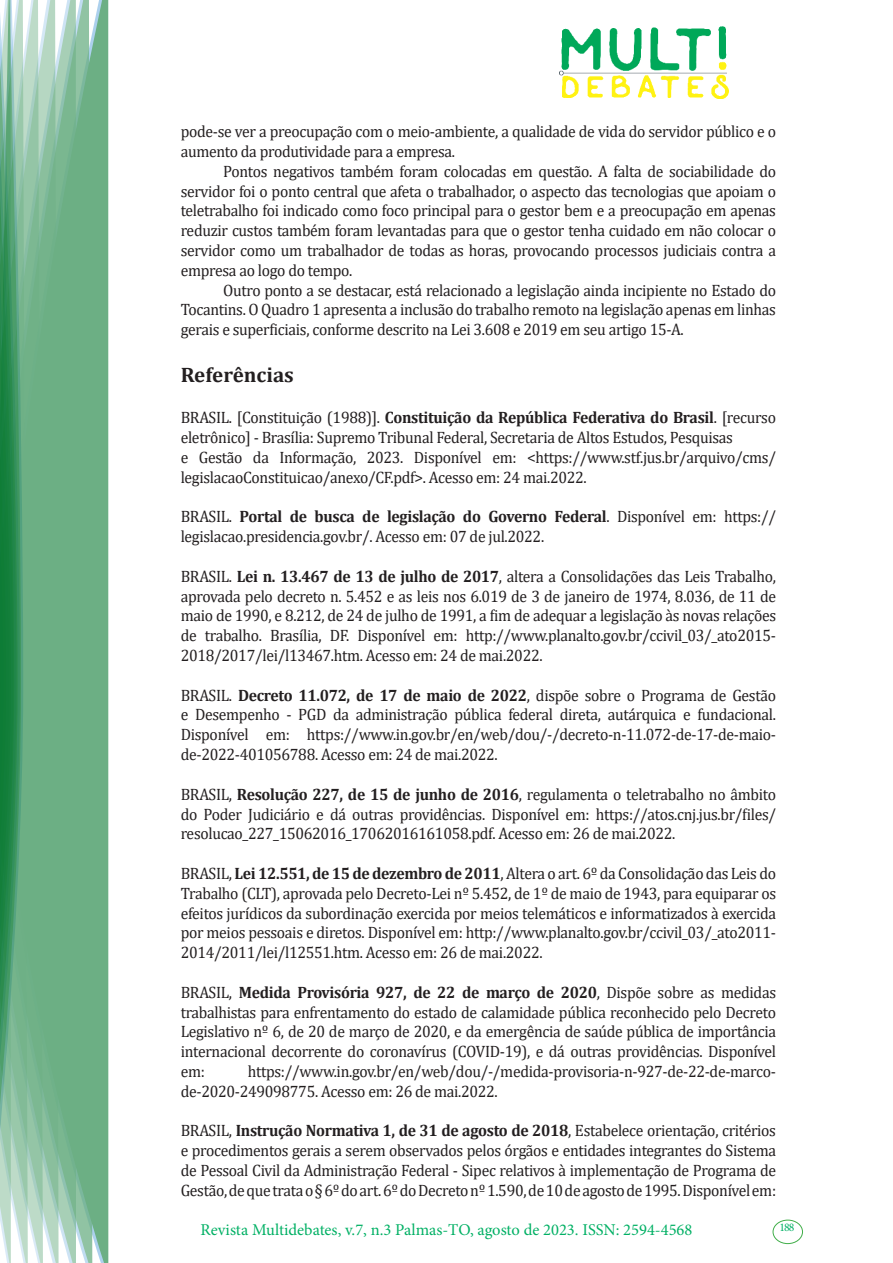
<style>
.page{position:relative;width:893px;height:1263px;background:#fff}
.page>*{position:absolute;margin:0;border:0;box-sizing:border-box;transform-origin:0 0}
.Titulo_2{font:700 21px "Cambria";color:#231f20}
.texto{font:16.5px/19.8px "Cambria";letter-spacing:-.02em;color:#231f20;text-align:justify;scale:.95 1}
.t1{font:16.5px "Minion Pro";color:#00b064}
.t2{font:11.7px "Minion Pro";color:#00b064}
.s1{font-weight:700}
</style>
<div class="page">
<img style="left:559px;top:26px;width:169px;height:72px">
<div style="left:95px;top:0;width:14px;height:1263px;background:#6caf84"></div>
<svg style="left:79px;top:0;width:16px;height:1263px;background:#71b289"></svg>
<svg style="left:62px;top:0;width:17px;height:1263px;background:#75b48c"></svg>
<svg style="left:45px;top:0;width:17px;height:1263px;background:#7cb792"></svg>
<svg style="left:30px;top:0;width:15px;height:1263px;background:#80ba96"></svg>
<svg style="left:0;top:0;width:30px;height:1263px;background:#61a97f"></svg>
<div style="left:772px;top:1219px;width:31px;height:25px;border:1px solid #40ae49;border-radius:50%"></div>
<p class="texto" style="left:181px;top:122px;width:628px">pode-se ver a preocupação com o meio-ambiente, a qualidade de vida do servidor público e o aumento da produtividade para a empresa.</p>
<p class="texto" style="left:181px;top:161px;width:628px;text-indent:43px">Pontos negativos também foram colocadas em questão. A falta de sociabilidade do servidor foi o ponto central que afeta o trabalhador, o aspecto das tecnologias que apoiam o teletrabalho foi indicado como foco principal para o gestor bem e a preocupação em apenas reduzir custos também foram levantadas para que o gestor tenha cuidado em não colocar o servidor como um trabalhador de todas as horas, provocando processos judiciais contra a empresa ao logo do tempo.</p>
<p class="texto" style="left:181px;top:280px;width:628px;text-indent:43px">Outro ponto a se destacar, está relacionado a legislação ainda incipiente no Estado do Tocantins. O Quadro 1 apresenta a inclusão do trabalho remoto na legislação apenas em linhas gerais e superficiais, conforme descrito na Lei 3.608 e 2019 em seu artigo 15-A.</p>
<p class="Titulo_2" style="left:181px;top:360px;width:115px">Referências</p>
<p class="texto" style="left:181px;top:408px;width:628px">BRASIL. [Constituição (1988)]. <span class="s1">Constituição da República Federativa do Brasil</span>. [recurso eletrônico] - Brasília: Supremo Tribunal Federal, Secretaria de Altos Estudos, Pesquisas</p>
<p class="texto" style="left:181px;top:447px;width:628px">e Gestão da Informação, 2023. Disponível em: &lt;https://www.stf.jus.br/arquivo/cms/ legislacaoConstituicao/anexo/CF.pdf&gt;. Acesso em: 24 mai.2022.</p>
<p class="texto" style="left:181px;top:507px;width:628px">BRASIL. <span class="s1">Portal de busca de legislação do Governo Federal</span>. Disponível em: https:// legislacao.presidencia.gov.br/. Acesso em: 07 de jul.2022.</p>
<p class="texto" style="left:181px;top:566px;width:628px">BRASIL. <span class="s1">Lei n. 13.467 de 13 de julho de 2017</span>, altera a Consolidações das Leis Trabalho, aprovada pelo decreto n. 5.452 e as leis nos 6.019 de 3 de janeiro de 1974, 8.036, de 11 de maio de 1990, e 8.212, de 24 de julho de 1991, a fim de adequar a legislação às novas relações de trabalho. Brasília, DF. Disponível em: http://www.planalto.gov.br/ccivil_03/_ato2015- 2018/2017/lei/l13467.htm. Acesso em: 24 de mai.2022.</p>
<p class="texto" style="left:181px;top:685px;width:628px">BRASIL. <span class="s1">Decreto 11.072, de 17 de maio de 2022</span>, dispõe sobre o Programa de Gestão e Desempenho - PGD da administração pública federal direta, autárquica e fundacional.<br>Disponível em: https://www.in.gov.br/en/web/dou/-/decreto-n-11.072-de-17-de-maio&shy;de-2022-401056788. Acesso em: 24 de mai.2022.</p>
<p class="texto" style="left:181px;top:784px;width:628px">BRASIL, <span class="s1">Resolução 227, de 15 de junho de 2016</span>, regulamenta o teletrabalho no âmbito do Poder Judiciário e dá outras providências. Disponível em: https://atos.cnj.jus.br/files/ resolucao_227_15062016_17062016161058.pdf. Acesso em: 26 de mai.2022.</p>
<p class="texto" style="left:181px;top:863px;width:628px">BRASIL, <span class="s1">Lei 12.551, de 15 de dezembro de 2011</span>, Altera o art. 6º da Consolidação das Leis do Trabalho (CLT), aprovada pelo Decreto-Lei nº 5.452, de 1º de maio de 1943, para equiparar os efeitos jurídicos da subordinação exercida por meios telemáticos e informatizados à exercida por meios pessoais e diretos. Disponível em: http://www.planalto.gov.br/ccivil_03/_ato2011- 2014/2011/lei/l12551.htm. Acesso em: 26 de mai.2022.</p>
<p class="texto" style="left:181px;top:982px;width:628px">BRASIL, <span class="s1">Medida Provisória 927, de 22 de março de 2020</span>, Dispõe sobre as medidas trabalhistas para enfrentamento do estado de calamidade pública reconhecido pelo Decreto Legislativo nº 6, de 20 de março de 2020, e da emergência de saúde pública de importância internacional decorrente do coronavírus (COVID-19), e dá outras providências. Disponível em:</p>
<p class="texto" style="left:181px;top:1061px;width:628px;text-indent:67px">https://www.in.gov.br/en/web/dou/-/medida-provisoria-n-927-de-22-de-marco&shy;de-2020-249098775. Acesso em: 26 de mai.2022.</p>
<p class="texto" style="left:181px;top:1121px;width:628px">BRASIL, <span class="s1">Instrução Normativa 1, de 31 de agosto de 2018</span>, Estabelece orientação, critérios e procedimentos gerais a serem observados pelos órgãos e entidades integrantes do Sistema de Pessoal Civil da Administração Federal - Sipec relativos à implementação de Programa de Gestão, de que trata o § 6º do art. 6º do Decreto nº 1.590, de 10 de agosto de 1995. Disponível em:</p>
<p class="t1" style="left:200px;top:1218px;width:493px">Revista Multidebates, v.7, n.3 Palmas-TO, agosto de 2023. ISSN: 2594-4568</p>
<p class="t2" style="left:779px;top:1219px;width:16px">188</p>
</div>
